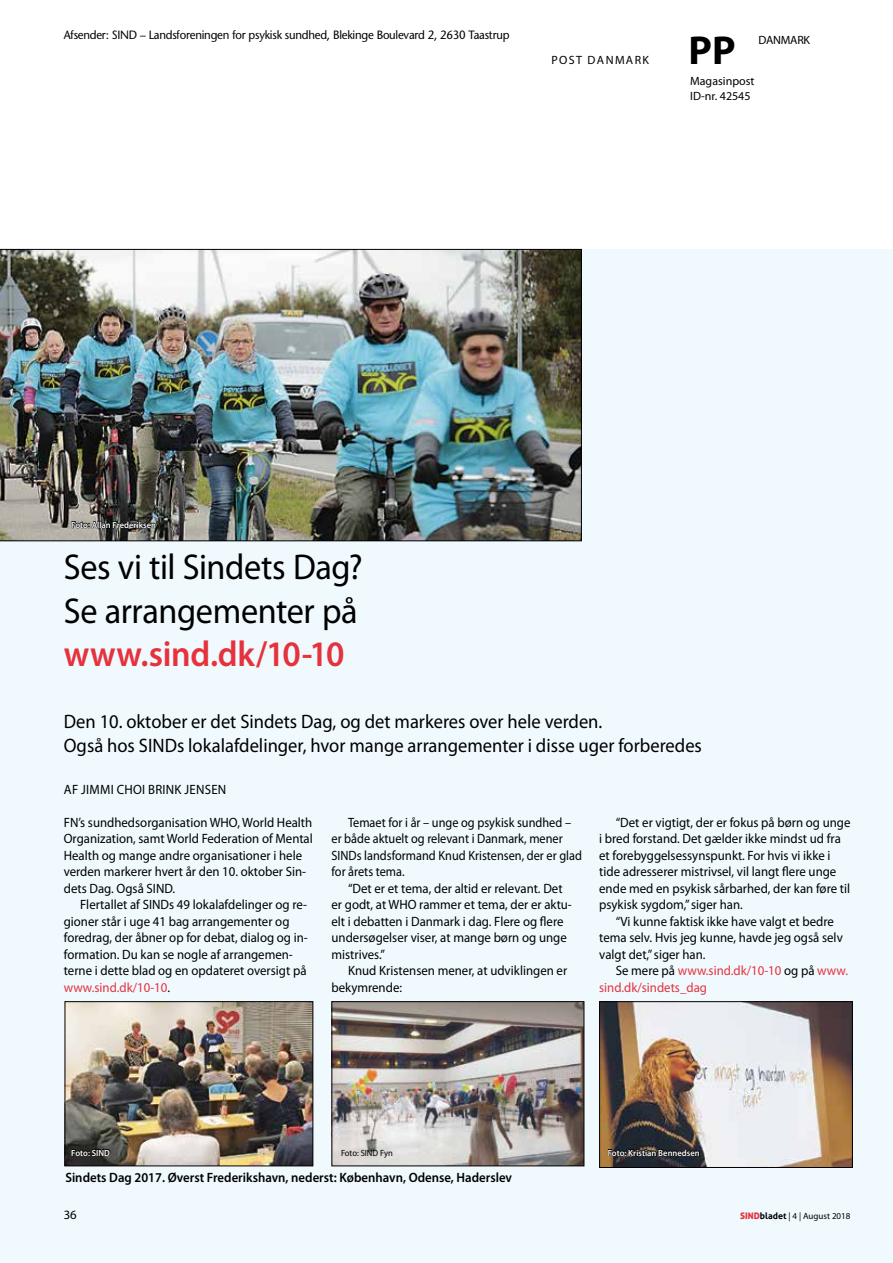
<style>
.page{position:relative;width:893px;height:1263px;background:#fff}
.page>*{position:absolute;margin:0;border:0;box-sizing:border-box;transform-origin:0 0}
.t1{font:700 40.5px "Myriad Pro";color:#000}
.t2{font:36px/43.5px "Myriad Pro";letter-spacing:-.01em;color:#000;scale:.95 1}
.t3{font:600 36px "Myriad Pro";letter-spacing:-.01em;color:#e5323d;scale:.95 1}
.t4{font:19.5px/24px "Myriad Pro";color:#000;scale:.95 1}
.t5{font:13.5px/16.5px "Myriad Pro";color:#000;scale:.95 1}
.t6{font:13.5px/16.5px "Myriad Pro";color:#000;scale:.91 1}
.t7{font:600 13.5px "Myriad Pro";color:#000;scale:.95 1}
.t8{font:13.5px/16.5px "Myriad Pro";color:#e5323d;scale:.95 1}
.t9{font:13.5px "Myriad Pro";letter-spacing:.02em;color:#000;scale:.95 1}
.t10{font:12.75px "Myriad Pro";color:#000}
.t11{font:12px "Stone Sans";letter-spacing:-.02em;color:#000;scale:.95 1}
.t12{font:12px/15px "Myriad Pro";color:#000}
.t13{font:12px "Myriad Pro";letter-spacing:.12em;color:#000}
.t14{font:12px "Myriad Pro";letter-spacing:-.02em;color:#000}
.t15{font:600 9px "Myriad Pro";color:#fff;scale:.95 1}
.t16{font:9px "Myriad Pro";color:#000}
.t17{font:9px "Myriad Pro";color:#000;scale:.95 1}
.s1{color:#e5323d}
.s2{color:#000}
.s3{font-family:"Aller Display";color:#e5323d}
.s4{font-family:"Aller";font-weight:700}
</style>
<div class="page">
<div style="left:0;top:249px;width:893px;height:1014px;background:#eff9fe"></div>
<img style="left:0;top:249px;width:582px;height:292px">
<img style="left:67px;top:1003px;width:244px;height:161px">
<div style="left:65px;top:1001px;width:248px;height:165px;border:1px solid #000"></div>
<img style="left:333px;top:1003px;width:249px;height:161px">
<div style="left:331px;top:1001px;width:253px;height:165px;border:1px solid #000"></div>
<img style="left:601px;top:1003px;width:250px;height:163px">
<div style="left:599px;top:1001px;width:254px;height:167px;border:1px solid #000"></div>
<svg style="left:72px;top:520px;width:84px;height:8px"></svg>
<svg style="left:71px;top:1148px;width:39px;height:8px"></svg>
<svg style="left:608px;top:1149px;width:91px;height:7px"></svg>
<p class="t11" style="left:64px;top:28px;width:471px">Afsender: SIND – Landsforeningen for psykisk sundhed, Blekinge Boulevard 2, 2630 Taastrup</p>
<p class="t13" style="left:551px;top:52px;width:99px">POST DANMARK</p>
<h1 class="t1" style="left:688px;top:24px;width:49px">PP</h1>
<p class="t14" style="left:759px;top:33px;width:53px">DANMARK</p>
<p class="t12" style="left:690px;top:73px;width:66px">Magasinpost<br>ID-nr. 42545</p>
<p class="t15" style="left:71px;top:519px;width:91px">Foto: Allan Frederiksen</p>
<h2 class="t2" style="left:64px;top:545px;width:316px">Ses vi til Sindets Dag?<br>Se arrangementer på</h2>
<h2 class="t3" style="left:64px;top:631px;width:297px">www.sind.dk/10-10</h2>
<h3 class="t4" style="left:64px;top:709px;width:673px">Den 10. oktober er det Sindets Dag, og det markeres over hele verden.<br>Også hos SINDs lokalafdelinger, hvor mange arrangementer i disse uger forberedes</h3>
<p class="t9" style="left:64px;top:781px;width:172px">AF JIMMI CHOI BRINK JENSEN</p>
<p class="t5" style="left:64px;top:814px;width:264px">FN’s sundhedsorganisation WHO, World Health Organization, samt World Federation of Mental Health og mange andre organisationer i hele verden markerer hvert år den 10. oktober Sin&shy;dets Dag. Også SIND.</p>
<p class="t5" style="left:64px;top:896px;width:258px;text-indent:17px">Flertallet af SINDs 49 lokalafdelinger og re&shy;gioner står i uge 41 bag arrangementer og foredrag, der åbner op for debat, dialog og in&shy;formation. Du kan se nogle af arrangemen&shy;terne i dette blad og en opdateret oversigt på <span class="s1">www.sind.dk/10-10</span>.</p>
<p class="t5" style="left:599px;top:814px;width:266px;text-indent:17px">“Det er vigtigt, der er fokus på børn og unge i bred forstand. Det gælder ikke mindst ud fra et forebyggelsessynspunkt. For hvis vi ikke i tide adresserer mistrivsel, vil langt flere unge ende med en psykisk sårbarhed, der kan føre til psykisk sygdom,” siger han.</p>
<p class="t5" style="left:599px;top:913px;width:258px;text-indent:17px">“Vi kunne faktisk ikke have valgt et bedre tema selv. Hvis jeg kunne, havde jeg også selv valgt det,” siger han.</p>
<p class="t8" style="left:599px;top:962px;width:263px;text-indent:17px"><span class="s2">Se mere på</span> www.sind.dk/10-10 <span class="s2">og på</span> www. sind.dk/sindets_dag</p>
<p class="t6" style="left:331px;top:814px;width:277px;text-indent:16px">Temaet for i år – unge og psykisk sundhed – er både aktuelt og relevant i Danmark, mener SINDs landsformand Knud Kristensen, der er glad for årets tema.</p>
<p class="t5" style="left:331px;top:880px;width:255px;text-indent:17px">“Det er et tema, der altid er relevant. Det er godt, at WHO rammer et tema, der er aktu&shy;elt i debatten i Danmark i dag. Flere og flere undersøgelser viser, at mange børn og unge mistrives.”</p>
<p class="t5" style="left:331px;top:962px;width:250px;text-indent:17px">Knud Kristensen mener, at udviklingen er bekymrende:</p>
<p class="t15" style="left:71px;top:1147px;width:42px">Foto: SIND</p>
<p class="t15" style="left:608px;top:1147px;width:98px">Foto: Kristian Bennedsen</p>
<p class="t7" style="left:65px;top:1169px;width:472px">Sindets Dag 2017. Øverst Frederikshavn, nederst: København, Odense, Haderslev</p>
<p class="t10" style="left:64px;top:1207px;width:15px">36</p>
<p class="t16" style="left:740px;top:1210px;width:112px"><span class="s3">SIND</span><span class="s4">bladet</span> | 4 | August 2018</p>
<p class="t17" style="left:341px;top:1147px;width:56px">Foto: SIND Fyn</p>
</div>
